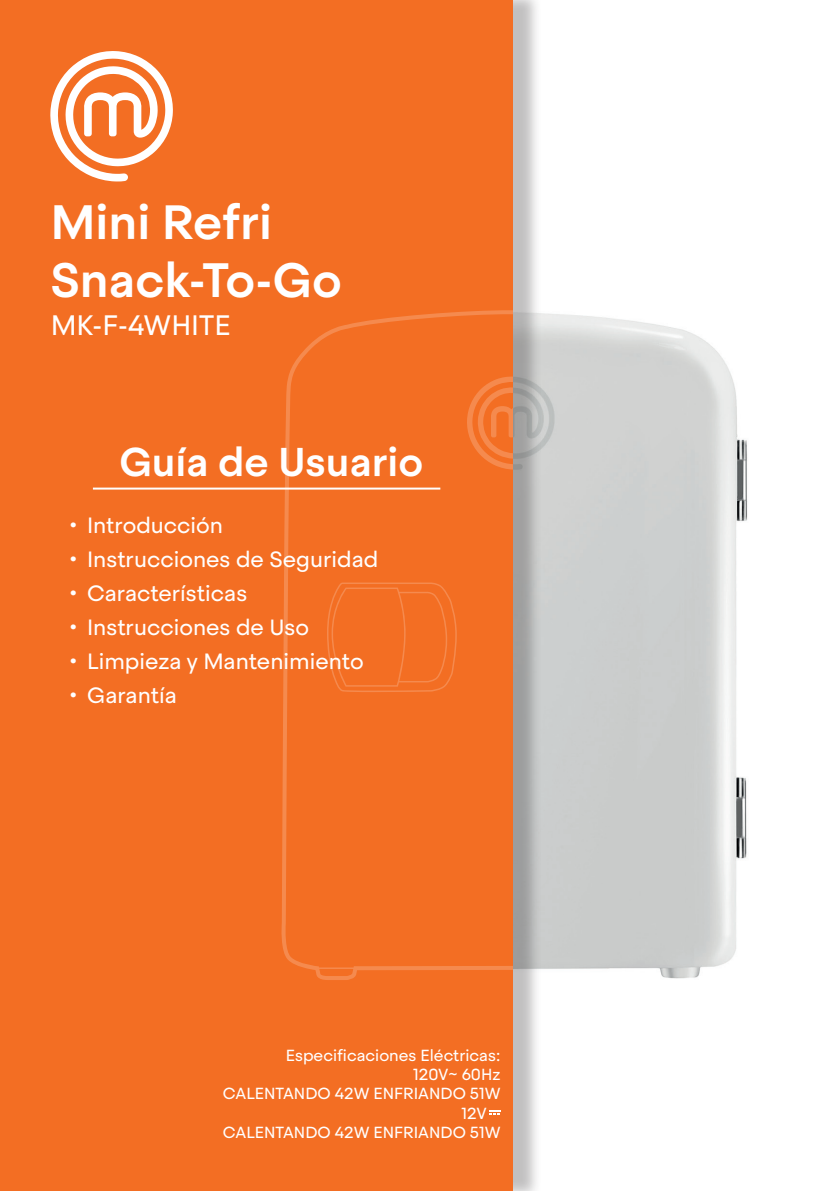
<style>
.page{position:relative;width:840px;height:1191px;background:#fff}
.page>*{position:absolute;margin:0;border:0;box-sizing:border-box;transform-origin:0 0}
.t1{font:500 48px/57.6px "Steradian";color:#fff}
.t2{font:500 40px "Steradian";color:#fff}
.t3{font:28px "Steradian";color:#fff}
.t4{font:22px "Steradian";color:#fff}
.t5{font:16px "Steradian";color:#fff}
</style>
<div class="page">
<img style="left:541px;top:313px;width:207px;height:666px">
<div style="left:0;top:0;width:541px;height:1191px;background:#231f20;opacity:.28"></div>
<div style="left:0;top:0;width:512px;height:1191px;background:#f36e23"></div>
<svg style="left:281px;top:310px;width:231px;height:670px"></svg>
<svg style="left:327px;top:582px;width:129px;height:110px"></svg>
<svg style="left:50px;top:51px;width:123px;height:130px"></svg>
<hr style="left:93px;top:487px;width:347px;height:2px;background:#fff">
<svg style="left:489px;top:1110px;width:11px;height:4px"></svg>
<h1 class="t1" style="left:50px;top:194px;width:293px">Mini Refri<br>Snack-To-Go</h1>
<p class="t3" style="left:51px;top:309px;width:181px">MK-F-4WHITE</p>
<h2 class="t2" style="left:119px;top:437px;width:305px">Guía de Usuario</h2>
<p class="t4" style="left:69px;top:512px;width:155px">• Introducción</p>
<p class="t4" style="left:69px;top:546px;width:311px">• Instrucciones de Seguridad</p>
<p class="t4" style="left:69px;top:580px;width:180px">• Características</p>
<p class="t4" style="left:69px;top:614px;width:241px">• Instrucciones de Uso</p>
<p class="t4" style="left:69px;top:648px;width:296px">• Limpieza y Mantenimiento</p>
<p class="t4" style="left:69px;top:682px;width:109px">• Garantía</p>
<p class="t5" style="left:285px;top:1045px;width:216px">Especificaciones Eléctricas:</p>
<p class="t5" style="left:413px;top:1065px;width:89px">120V~ 60Hz</p>
<p class="t5" style="left:223px;top:1084px;width:279px">CALENTANDO 42W ENFRIANDO 51W</p>
<p class="t5" style="left:461px;top:1103px;width:27px">12V</p>
<p class="t5" style="left:223px;top:1122px;width:279px">CALENTANDO 42W ENFRIANDO 51W</p>
</div>
